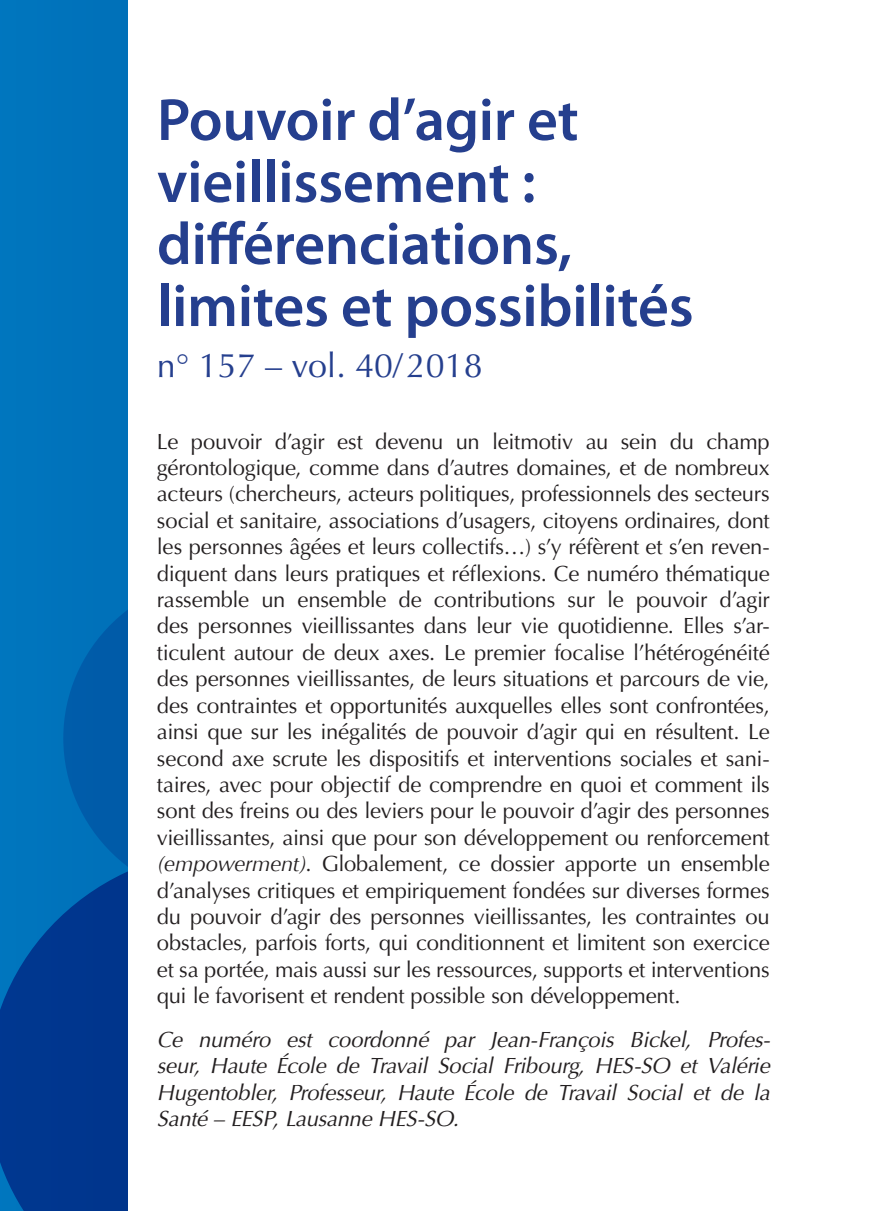
<style>
.page{position:relative;width:882px;height:1211px;background:#fff}
.page>*{position:absolute;margin:0;border:0;box-sizing:border-box;transform-origin:0 0}
.t1{font:600 60px/62px "Myriad Pro";letter-spacing:-.005em;color:#253f8e}
.t2{font:34px "Optima";color:#253f8e}
.t3{font:22px/26.4px "Optima";letter-spacing:-.01em;color:#231f20;text-align:justify}
.t4{font:italic 22px/26.4px "Optima";letter-spacing:-.015em;color:#231f20;text-align:justify}
.s1{font-style:italic}
</style>
<div class="page">
<div style="left:0;top:0;width:881px;height:1210px;background:#0073bc"></div>
<div style="left:63px;top:574px;width:337px;height:327px;background:#005ba8;border-radius:50%"></div>
<svg style="left:0;top:849px;width:128px;height:361px;fill:#00368f"></svg>
<div style="left:128px;top:0;width:753px;height:1210px;background:#fff"></div>
<h1 class="t1" style="left:157px;top:87px;width:538px">Pouvoir d’agir et vieillissement : différenciations, limites et possibilités</h1>
<h2 class="t2" style="left:157px;top:346px;width:327px">n° 157 – vol. 40/2018</h2>
<p class="t3" style="left:157px;top:428px;width:614px">Le pouvoir d’agir est devenu un leitmotiv au sein du champ gérontologique, comme dans d’autres domaines, et de nombreux acteurs (chercheurs, acteurs politiques, professionnels des secteurs social et sanitaire, associations d’usagers, citoyens ordinaires, dont les personnes âgées et leurs collectifs…) s’y réfèrent et s’en reven&shy;diquent dans leurs pratiques et réflexions. Ce numéro thématique rassemble un ensemble de contributions sur le pouvoir d’agir des personnes vieillissantes dans leur vie quotidienne. Elles s’ar&shy;ticulent autour de deux axes. Le premier focalise l’hétérogénéité des personnes vieillissantes, de leurs situations et parcours de vie, des contraintes et opportunités auxquelles elles sont confrontées, ainsi que sur les inégalités de pouvoir d’agir qui en résultent. Le second axe scrute les dispositifs et interventions sociales et sani&shy;taires, avec pour objectif de comprendre en quoi et comment ils sont des freins ou des leviers pour le pouvoir d’agir des personnes vieillissantes, ainsi que pour son développement ou renforcement <span class="s1">(empowerment)</span>. Globalement, ce dossier apporte un ensemble d’analyses critiques et empiriquement fondées sur diverses formes du pouvoir d’agir des personnes vieillissantes, les contraintes ou obstacles, parfois forts, qui conditionnent et limitent son exercice et sa portée, mais aussi sur les ressources, supports et interventions qui le favorisent et rendent possible son développement.</p>
<p class="t4" style="left:157px;top:1026px;width:614px">Ce numéro est coordonné par Jean-François Bickel, Profes&shy;seur, Haute École de Travail Social Fribourg, HES-SO et Valérie Hugentobler, Professeur, Haute École de Travail Social et de la Santé – EESP, Lausanne HES-SO.</p>
</div>
